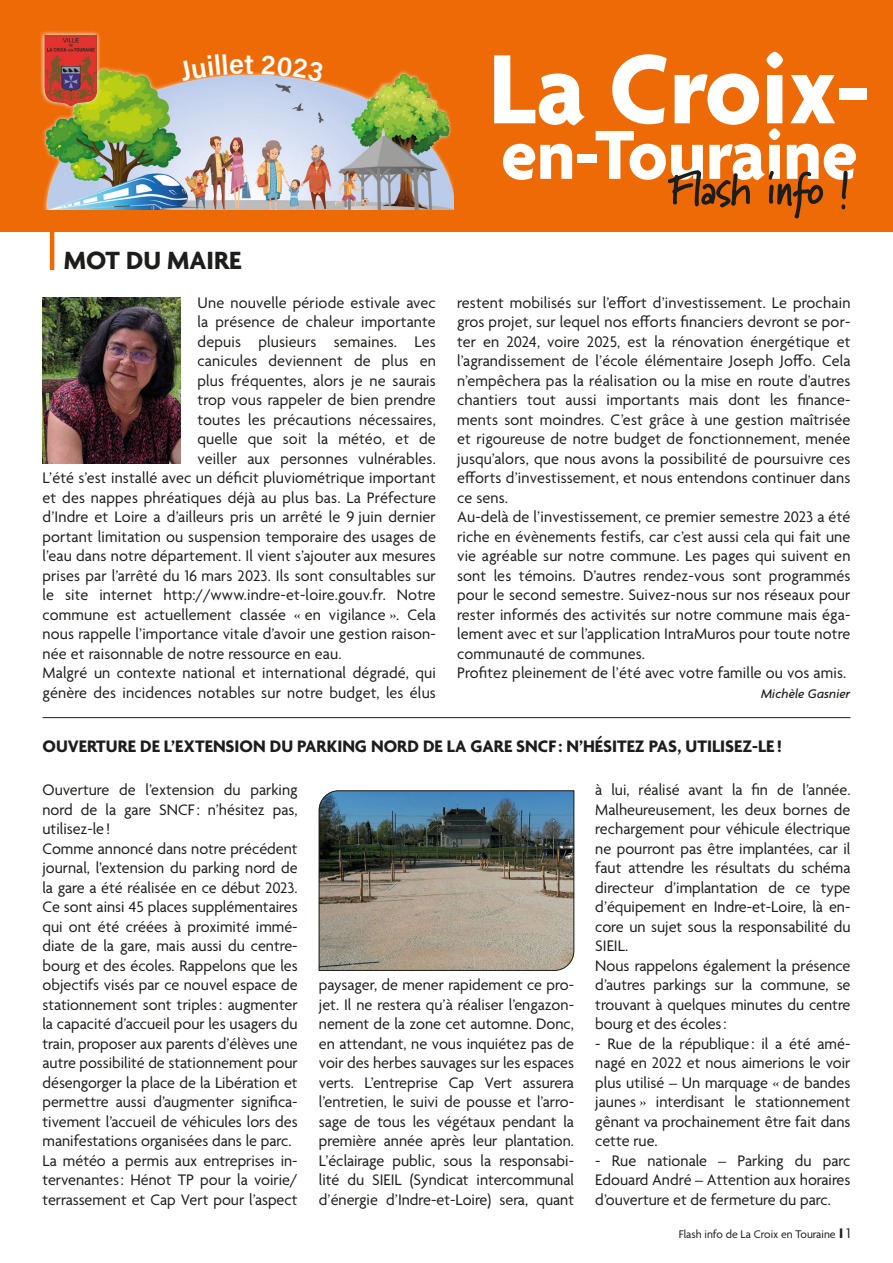
<style>
.page{position:relative;width:893px;height:1263px;background:#fff}
.page>*{position:absolute;margin:0;border:0;box-sizing:border-box;transform-origin:0 0}
.t1{font:700 106.5px "Agenda";color:#fff}
.t2{font:700 75px "Agenda";color:#fff}
.t3{font:27.9px "Acumin Variable Concept";color:#fff}
.t4{font:700 27px "Agenda";color:#1d1d1b}
.t5{font:700 18px "Agenda";color:#1d1d1b}
.t6{font:16.5px/19.5px "Agenda";letter-spacing:.005em;color:#1d1d1b}
.t7{font:italic 500 13.5px "Agenda";letter-spacing:.01em;color:#1d1d1b}
.t8{font:12px "Agenda";color:#1d1d1b}
.s1{font-weight:700;font-size:15px}
.s2{font-size:15px}
</style>
<div class="page">
<hr style="left:43px;top:717px;width:807px;height:1px;background:#1d1d1b">
<svg style="left:319px;top:790px;width:255px;height:181px;background:#7a7f7a"></svg>
<div style="left:0;top:0;width:893px;height:231px;background:#ed6a07"></div>
<hr style="left:50px;top:0;width:4px;height:270px;background:#ed6a07">
<svg style="left:667px;top:170px;width:181px;height:49px"></svg>
<img style="left:43px;top:69px;width:411px;height:140px">
<svg style="left:40px;top:31px;width:62px;height:79px"></svg>
<img style="left:44px;top:35px;width:53px;height:71px">
<img style="left:43px;top:297px;width:138px;height:167px">
<svg style="left:179px;top:69px;width:64px;height:12px"></svg>
<svg style="left:262px;top:69px;width:62px;height:13px"></svg>
<h3 class="t3" style="left:244px;top:45px;width:11px">t</h3>
<h3 class="t4" style="left:64px;top:245px;width:179px">MOT DU MAIRE</h3>
<h1 class="t1" style="left:489px;top:32px;width:383px">La Croix-</h1>
<h2 class="t2" style="left:501px;top:114px;width:358px">en-Touraine</h2>
<p class="t6" style="left:198px;top:293px;width:240px">Une nouvelle période estivale avec</p>
<p class="t6" style="left:198px;top:313px;width:240px">la présence de chaleur importante</p>
<p class="t6" style="left:198px;top:332px;width:240px">depuis plusieurs semaines. Les</p>
<p class="t6" style="left:198px;top:352px;width:240px">canicules deviennent de plus en</p>
<p class="t6" style="left:198px;top:372px;width:240px">plus fréquentes, alors je ne saurais</p>
<p class="t6" style="left:198px;top:391px;width:240px">trop vous rappeler de bien prendre</p>
<p class="t6" style="left:198px;top:411px;width:240px">toutes les précautions nécessaires,</p>
<p class="t6" style="left:198px;top:430px;width:240px">quelle que soit la météo, et de</p>
<p class="t6" style="left:198px;top:450px;width:240px">veiller aux personnes vulnérables.</p>
<p class="t6" style="left:43px;top:469px;width:395px">L’été s’est installé avec un déficit pluviométrique important</p>
<p class="t6" style="left:43px;top:489px;width:395px">et des nappes phréatiques déjà au plus bas. La Préfecture</p>
<p class="t6" style="left:43px;top:508px;width:395px">d’Indre et Loire a d’ailleurs pris un arrêté le 9 juin dernier</p>
<p class="t6" style="left:43px;top:528px;width:395px">portant limitation ou suspension temporaire des usages de</p>
<p class="t6" style="left:43px;top:547px;width:395px">l’eau dans notre département. Il vient s’ajouter aux mesures</p>
<p class="t6" style="left:43px;top:567px;width:395px">prises par l’arrêté du 16 mars 2023. Ils sont consultables sur</p>
<p class="t6" style="left:43px;top:586px;width:395px">le site internet http://www.indre-et-loire.gouv.fr. Notre</p>
<p class="t6" style="left:43px;top:606px;width:395px">commune est actuellement classée « en vigilance ». Cela</p>
<p class="t6" style="left:43px;top:625px;width:395px">nous rappelle l’importance vitale d’avoir une gestion raison-</p>
<p class="t6" style="left:43px;top:644px;width:300px">née et raisonnable de notre ressource en eau.</p>
<p class="t6" style="left:43px;top:664px;width:395px">Malgré un contexte national et international dégradé, qui</p>
<p class="t6" style="left:43px;top:683px;width:395px">génère des incidences notables sur notre budget, les élus</p>
<p class="t6" style="left:457px;top:294px;width:395px">restent mobilisés sur l’effort d’investissement. Le prochain gros projet, sur lequel nos efforts financiers devront se por&shy;ter en 2024, voire 2025, est la rénovation énergétique et l’agrandissement de l’école élémentaire Joseph Joffo. Cela n’empêchera pas la réalisation ou la mise en route d’autres chantiers tout aussi importants mais dont les finance&shy;ments sont moindres. C’est grâce à une gestion maîtrisée et rigoureuse de notre budget de fonctionnement, menée jusqu’alors, que nous avons la possibilité de poursuivre ces efforts d’investissement, et nous entendons continuer dans ce sens.<br>Au-delà de l’investissement, ce premier semestre 2023 a été riche en évènements festifs, car c’est aussi cela qui fait une vie agréable sur notre commune. Les pages qui suivent en sont les témoins. D’autres rendez-vous sont programmés pour le second semestre. Suivez-nous sur nos réseaux pour rester informés des activités sur notre commune mais éga&shy;lement avec et sur l’application IntraMuros pour toute notre communauté de communes.<br>Profitez pleinement de l’été avec votre famille ou vos amis.</p>
<p class="t7" style="left:761px;top:685px;width:91px">Michèle Gasnier</p>
<p class="t5" style="left:43px;top:736px;width:741px">OUVERTURE DE L’EXTENSION DU PARKING NORD DE LA GARE SNCF : N’HÉSITEZ PAS, UTILISEZ-LE !</p>
<p class="t6" style="left:43px;top:781px;width:257px">Ouverture de l’extension du parking nord de la gare SNCF : n’hésitez pas, utilisez-le !<br>Comme annoncé dans notre précédent journal, l’extension du parking nord de la gare a été réalisée en ce début 2023.<br>Ce sont ainsi 45 places supplémentaires qui ont été créées à proximité immé&shy;diate de la gare, mais aussi du centre&shy;bourg et des écoles. Rappelons que les objectifs visés par ce nouvel espace de stationnement sont triples: augmenter la capacité d’accueil pour les usagers du train, proposer aux parents d’élèves une autre possibilité de stationnement pour désengorger la place de la Libération et permettre aussi d’augmenter significa&shy;tivement l’accueil de véhicules lors des manifestations organisées dans le parc.<br>La météo a permis aux entreprises in&shy;tervenantes: Hénot TP pour la voirie/ terrassement et Cap Vert pour l’aspect</p>
<p class="t6" style="left:595px;top:781px;width:257px">à lui, réalisé avant la fin de l’année.<br>Malheureusement, les deux bornes de rechargement pour véhicule électrique ne pourront pas être implantées, car il faut attendre les résultats du schéma directeur d’implantation de ce type d’équipement en Indre-et-Loire, là en&shy;core un sujet sous la responsabilité du SIEIL.<br>Nous rappelons également la présence d’autres parkings sur la commune, se trouvant à quelques minutes du centre bourg et des écoles:</p>
<p class="t6" style="left:595px;top:1035px;width:257px;text-align:justify">- Rue de la république : il a été amé&shy;nagé en 2022 et nous aimerions le voir plus utilisé – Un marquage « de bandes jaunes » interdisant le stationnement gênant va prochainement être fait dans cette rue.</p>
<p class="t6" style="left:595px;top:1152px;width:257px;text-align:justify">- Rue nationale – Parking du parc Edouard André – Attention aux horaires d’ouverture et de fermeture du parc.</p>
<p class="t6" style="left:319px;top:976px;width:257px;text-align:justify">paysager, de mener rapidement ce pro&shy;jet. Il ne restera qu’à réaliser l’engazon&shy;nement de la zone cet automne. Donc, en attendant, ne vous inquiétez pas de voir des herbes sauvages sur les espaces verts. L’entreprise Cap Vert assurera l’entretien, le suivi de pousse et l’arro&shy;sage de tous les végétaux pendant la première année après leur plantation.<br>L’éclairage public, sous la responsabi&shy;lité du SIEIL (Syndicat intercommunal d’énergie d’Indre-et-Loire) sera, quant</p>
<p class="t8" style="left:679px;top:1228px;width:173px">Flash info de La Croix en Touraine <span class="s1">I</span> <span class="s2">1</span></p>
</div>
